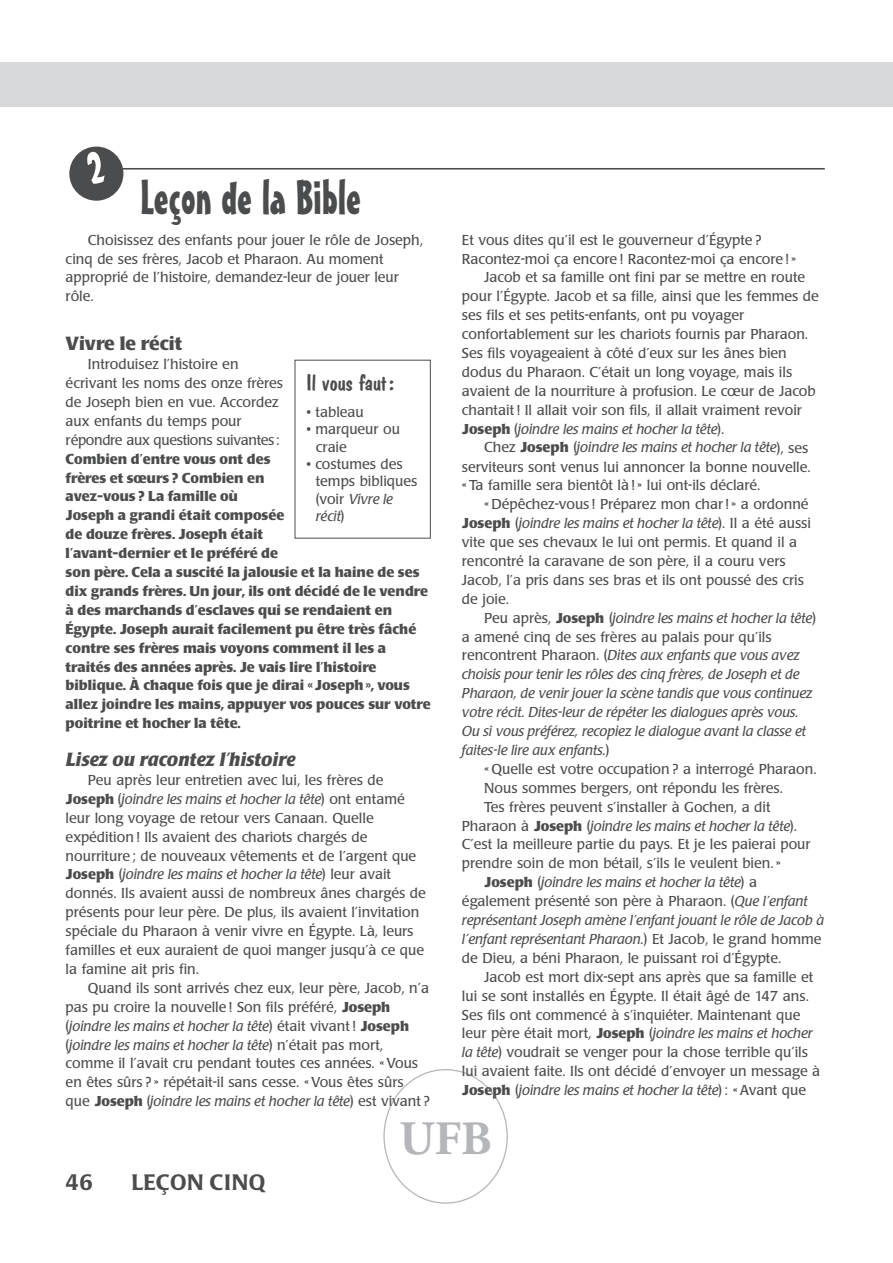
<style>
.page{position:relative;width:893px;height:1263px;background:#fff}
.page>*{position:absolute;margin:0;border:0;box-sizing:border-box;transform-origin:0 0}
.t1{font:700 47.85px "Adobe Garamond Pro";color:#b5b6b9}
.t2{font:47.25px "Mister Earl BT";color:#4b4c4d}
.t3{font:500 22.05px "Poppl Laudatio";letter-spacing:.02em;color:#4b4c4d}
.t4{font:22.05px "Dom Casual D";color:#4b4c4d;scale:1.05 1}
.t5{font:italic 700 18.9px "Poppl Laudatio";color:#4b4c4d}
.t6{font:700 18.9px "Poppl Laudatio";color:#4b4c4d}
.t7{font:14.25px/18.9px "Poppl Laudatio";color:#4b4c4d}
.t8{font:italic 14.25px "Poppl Laudatio";color:#4b4c4d}
.t9{font:700 14.25px/18.9px "Poppl Laudatio";color:#4b4c4d}
.s1{font-weight:700}
.s2{font-style:italic}
.s3{font-weight:700;font-style:normal}
.s4{font-style:normal}
</style>
<div class="page">
<div style="left:0;top:62px;width:893px;height:45px;background:#d8d9db"></div>
<div style="left:295px;top:360px;width:136px;height:179px;border:1px solid #4b4c4d"></div>
<div style="left:69px;top:147px;width:54px;height:54px;background:#4b4c4d;border-radius:50%"></div>
<hr style="left:122px;top:168px;width:703px;height:2px;background:#4b4c4d">
<svg style="left:383px;top:1069px;width:125px;height:135px"></svg>
<h2 class="t2" style="left:140px;top:179px;width:222px">Leçon de la Bible</h2>
<p class="t7" style="left:66px;top:232px;width:359px;text-indent:22px">Choisissez des enfants pour jouer le rôle de Joseph, cinq de ses frères, Jacob et Pharaon. Au moment approprié de l’histoire, demandez-leur de jouer leur rôle.</p>
<h3 class="t6" style="left:66px;top:336px;width:118px">Vivre le récit</h3>
<p class="t7" style="left:66px;top:356px;width:219px;text-indent:22px">Introduisez l’histoire en écrivant les noms des onze frères de Joseph bien en vue. Accordez aux enfants du temps pour répondre aux questions suivantes :</p>
<p class="t9" style="left:66px;top:451px;width:366px">Combien d’entre vous ont des<br>frères et sœurs ? Combien en<br>avez-vous ? La famille où<br>Joseph a grandi était composée<br>de douze frères. Joseph était<br>l’avant-dernier et le préféré de<br>son père. Cela a suscité la jalousie et la haine de ses dix grands frères. Un jour, ils ont décidé de le vendre à des marchands d’esclaves qui se rendaient en Égypte. Joseph aurait facilement pu être très fâché contre ses frères mais voyons comment il les a traités des années après. Je vais lire l’histoire biblique. À chaque fois que je dirai « Joseph », vous allez joindre les mains, appuyer vos pouces sur votre poitrine et hocher la tête.</p>
<h3 class="t5" style="left:66px;top:752px;width:231px">Lisez ou racontez l’histoire</h3>
<p class="t7" style="left:66px;top:772px;width:362px;text-indent:22px">Peu après leur entretien avec lui, les frères de <span class="s1">Joseph</span> (<span class="s2">joindre les mains et hocher la tête</span>) ont entamé leur long voyage de retour vers Canaan. Quelle expédition ! Ils avaient des chariots chargés de nourriture ; de nouveaux vêtements et de l’argent que <span class="s1">Joseph</span> (<span class="s2">joindre les mains et hocher la tête</span>) leur avait donnés. Ils avaient aussi de nombreux ânes chargés de présents pour leur père. De plus, ils avaient l’invitation spéciale du Pharaon à venir vivre en Égypte. Là, leurs familles et eux auraient de quoi manger jusqu’à ce que la famine ait pris fin.</p>
<p class="t7" style="left:66px;top:980px;width:366px;text-indent:22px">Quand ils sont arrivés chez eux, leur père, Jacob, n’a pas pu croire la nouvelle ! Son fils préféré, <span class="s1">Joseph </span>(<span class="s2">joindre les mains et hocher la tête</span>) était vivant ! <span class="s1">Joseph </span>(<span class="s2">joindre les mains et hocher la tête</span>) n’était pas mort, comme il l’avait cru pendant toutes ces années. « Vous en êtes sûrs ? » répétait-il sans cesse. « Vous êtes sûrs que <span class="s1">Joseph</span> (<span class="s2">joindre les mains et hocher la tête</span>) est v ant ?</p>
<h3 class="t4" style="left:306px;top:370px;width:85px">Il vous faut :</h3>
<p class="t7" style="left:306px;top:404px;width:59px">• tableau</p>
<p class="t7" style="left:316px;top:422px;width:86px;line-height:17.4px;text-indent:-9px">• marqueur ou craie</p>
<p class="t7" style="left:316px;top:457px;width:103px;line-height:17.4px;text-indent:-9px">• costumes des temps bibliques (voir <span class="s2">Vivre le récit</span>)</p>
<p class="t7" style="left:389px;top:1093px;width:13px">iv</p>
<p class="t7" style="left:462px;top:232px;width:301px">Et vous dites qu’il est le gouverneur d’Égypte ?</p>
<p class="t7" style="left:462px;top:251px;width:336px">Racontez-moi ça encore ! Racontez-moi ça encore ! »</p>
<p class="t7" style="left:484px;top:269px;width:322px">Jacob et sa famille ont fini par se mettre en route</p>
<p class="t7" style="left:462px;top:288px;width:358px">pour l’Égypte. Jacob et sa fille, ainsi que les femmes de</p>
<p class="t7" style="left:462px;top:307px;width:284px">ses fils et ses petits-enfants, ont pu voyager</p>
<p class="t7" style="left:462px;top:326px;width:348px">confortablement sur les chariots fournis par Pharaon.</p>
<p class="t7" style="left:462px;top:345px;width:326px">Ses fils voyageaient à côté d’eux sur les ânes bien</p>
<p class="t7" style="left:462px;top:364px;width:332px">dodus du Pharaon. C’était un long voyage, mais ils</p>
<p class="t7" style="left:462px;top:383px;width:355px">avaient de la nourriture à profusion. Le cœur de Jacob</p>
<p class="t7" style="left:462px;top:402px;width:341px">chantait ! Il allait voir son fils, il allait vraiment revoir</p>
<p class="t8" style="left:462px;top:423px;width:264px"><span class="s3">Joseph</span> <span class="s4">(</span>joindre les mains et hocher la tête<span class="s4">).</span></p>
<p class="t8" style="left:484px;top:442px;width:325px"><span class="s4">Chez</span> <span class="s3">Joseph</span> <span class="s4">(</span>joindre les mains et hocher la tête<span class="s4">), ses</span></p>
<p class="t7" style="left:462px;top:459px;width:350px">serviteurs sont venus lui annoncer la bonne nouvelle.</p>
<p class="t7" style="left:462px;top:477px;width:300px">« Ta famille sera bientôt là ! » lui ont-ils déclaré.</p>
<p class="t7" style="left:484px;top:496px;width:326px">« Dépêchez-vous ! Préparez mon char ! » a ordonné</p>
<p class="t8" style="left:462px;top:518px;width:350px"><span class="s3">Joseph</span> <span class="s4">(</span>joindre les mains et hocher la tête<span class="s4">). Il a été aussi</span></p>
<p class="t7" style="left:462px;top:534px;width:337px">vite que ses chevaux le lui ont permis. Et quand il a</p>
<p class="t7" style="left:462px;top:553px;width:325px">rencontré la caravane de son père, il a couru vers</p>
<p class="t7" style="left:462px;top:572px;width:344px">Jacob, l’a pris dans ses bras et ils ont poussé des cris</p>
<p class="t7" style="left:462px;top:591px;width:49px">de joie.</p>
<p class="t8" style="left:484px;top:612px;width:333px"><span class="s4">Peu après,</span> <span class="s3">Joseph</span> <span class="s4">(</span>joindre les mains et hocher la tête<span class="s4">)</span></p>
<p class="t7" style="left:462px;top:629px;width:311px">a amené cinq de ses frères au palais pour qu’ils</p>
<p class="t8" style="left:462px;top:650px;width:339px"><span class="s4">rencontrent Pharaon. (</span>Dites aux enfants que vous avez</p>
<p class="t8" style="left:462px;top:669px;width:339px">choisis pour tenir les rôles des cinq frères, de Joseph et de</p>
<p class="t8" style="left:462px;top:688px;width:352px">Pharaon, de venir jouer la scène tandis que vous continuez</p>
<p class="t8" style="left:462px;top:707px;width:338px">votre récit. Dites-leur de répéter les dialogues après vous.</p>
<p class="t8" style="left:462px;top:726px;width:346px">Ou si vous préférez, recopiez le dialogue avant la classe et</p>
<p class="t8" style="left:462px;top:745px;width:149px">faites-le lire aux enfants.<span class="s4">)</span></p>
<p class="t7" style="left:484px;top:761px;width:334px">« Quelle est votre occupation ? a interrogé Pharaon.</p>
<p class="t7" style="left:484px;top:780px;width:300px">Nous sommes bergers, ont répondu les frères.</p>
<p class="t7" style="left:484px;top:799px;width:288px">Tes frères peuvent s’installer à Gochen, a dit</p>
<p class="t8" style="left:462px;top:820px;width:337px"><span class="s4">Pharaon à</span> <span class="s3">Joseph</span> <span class="s4">(</span>joindre les mains et hocher la tête<span class="s4">).</span></p>
<p class="t7" style="left:462px;top:836px;width:350px">C’est la meilleure partie du pays. Et je les paierai pour</p>
<p class="t7" style="left:462px;top:855px;width:320px">prendre soin de mon bétail, s’ils le veulent bien. »</p>
<p class="t8" style="left:484px;top:877px;width:274px"><span class="s3">Joseph</span> <span class="s4">(</span>joindre les mains et hocher la tête<span class="s4">) a</span></p>
<p class="t7" style="left:462px;top:893px;width:347px">également présenté son père à Pharaon. (<span class="s2">Que l’enfant</span></p>
<p class="t8" style="left:462px;top:915px;width:363px">représentant Joseph amène l’enfant jouant le rôle de Jacob à</p>
<p class="t8" style="left:462px;top:934px;width:361px">l’enfant représentant Pharaon.<span class="s4">) Et Jacob, le grand homme</span></p>
<p class="t7" style="left:462px;top:950px;width:321px">de Dieu, a béni Pharaon, le puissant roi d’Égypte.</p>
<p class="t7" style="left:484px;top:969px;width:330px">Jacob est mort dix-sept ans après que sa famille et</p>
<p class="t7" style="left:462px;top:988px;width:348px">lui se sont installés en Égypte. Il était âgé de 147 ans.</p>
<p class="t7" style="left:462px;top:1007px;width:340px">Ses fils ont commencé à s’inquiéter. Maintenant que</p>
<p class="t8" style="left:462px;top:1028px;width:352px"><span class="s4">leur père était mort,</span> <span class="s3">Joseph</span> <span class="s4">(</span>joindre les mains et hocher</p>
<p class="t7" style="left:462px;top:1044px;width:347px"><span class="s2">la tête</span>) voudrait se venger pour la chose terrible qu’ils</p>
<p class="t7" style="left:462px;top:1063px;width:360px">lui avaient faite. Ils ont décidé d’envoyer un message à</p>
<p class="t8" style="left:462px;top:1085px;width:346px"><span class="s3">Joseph</span> <span class="s4">(</span>joindre les mains et hocher la tête<span class="s4">) : « Avant que</span></p>
<h3 class="t3" style="left:66px;top:1173px;width:29px">46</h3>
<h3 class="t3" style="left:132px;top:1173px;width:135px">LEÇON CINQ</h3>
<h1 class="t1" style="left:399px;top:1110px;width:94px">UFB</h1>
</div>
